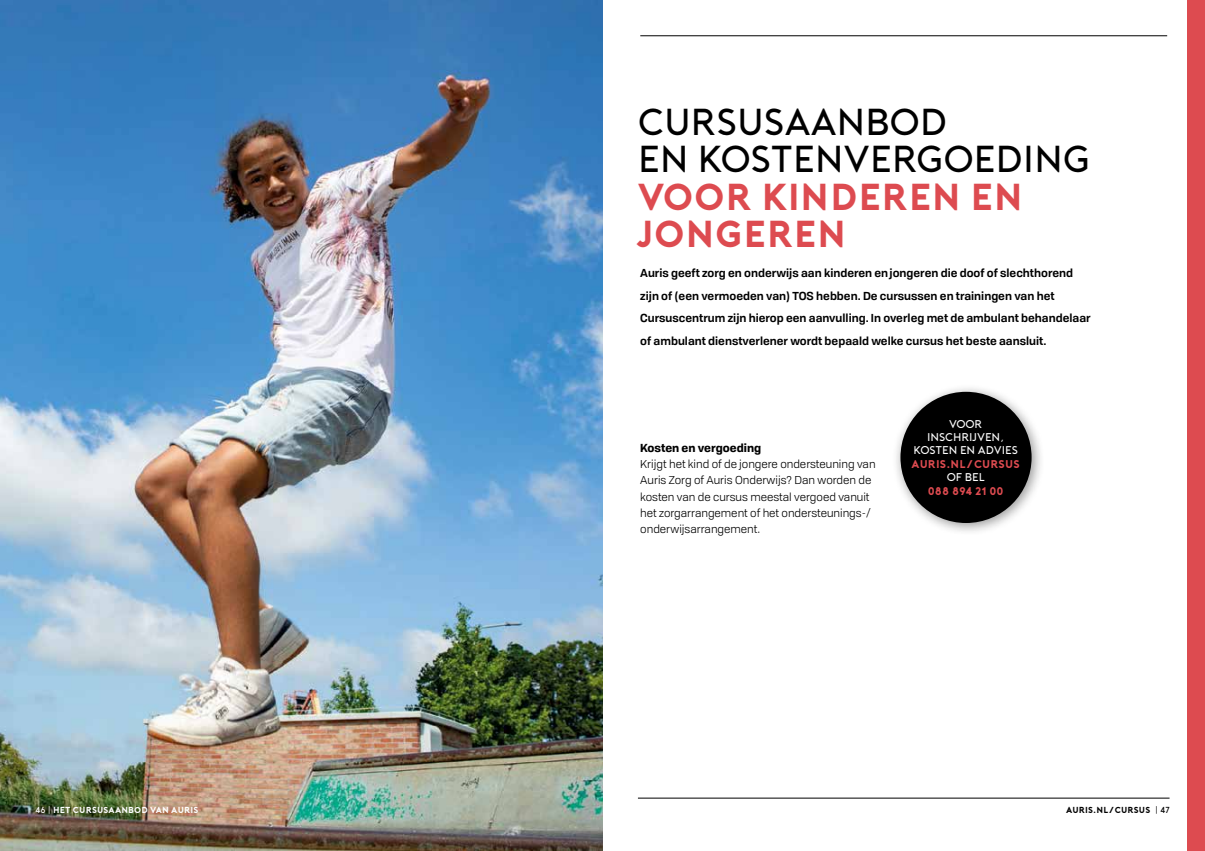
<style>
.page{position:relative;width:1205px;height:851px;background:#fff}
.page>*{position:absolute;margin:0;border:0;box-sizing:border-box;transform-origin:0 0}
.t1{font:300 37.5px/37.5px "Porter";color:#000}
.t2{font:700 37.5px/37.5px "Porter";color:#dd4b50}
.t3{font:600 11.25px/22.5px "Tofino";color:#000}
.t4{font:11.25px/16.2px "Tofino";color:#000}
.t5{font:300 11.25px/13.4px "Porter";color:#fff;text-align:center}
.t6{font:700 11.25px "Porter";color:#dd4b50}
.t7{font:700 11.25px "Tofino";color:#000}
.t8{font:700 8.75px "Porter";color:#fff}
.t9{font:700 8.75px "Porter";color:#000}
.s1{font-weight:300}
</style>
<div class="page">
<img style="left:0;top:0;width:602px;height:850px">
<hr style="left:640px;top:35px;width:527px;height:1px;background:#000">
<hr style="left:638px;top:797px;width:531px;height:1px;background:#000">
<div style="left:1187px;top:0;width:18px;height:850px;background:#dd4b50"></div>
<div style="left:892px;top:383px;width:153px;height:153px;background:#000;opacity:.4"></div>
<div style="left:900px;top:392px;width:131px;height:131px;background:#000;border-radius:50%"></div>
<h1 class="t1" style="left:638px;top:103px;width:454px">CURSUSAANBOD<br>EN KOSTENVERGOEDING</h1>
<h1 class="t2" style="left:638px;top:178px;width:387px">VOOR KINDEREN EN<br>JONGEREN</h1>
<p class="t3" style="left:640px;top:261px;width:452px">Auris geeft zorg en onderwijs aan kinderen en jongeren die doof of slechthorend zijn of (een vermoeden van) TOS hebben. De cursussen en trainingen van het Cursuscentrum zijn hierop een aanvulling. In overleg met de ambulant behandelaar of ambulant dienstverlener wordt bepaald welke cursus het beste aansluit.</p>
<p class="t7" style="left:640px;top:438px;width:122px">Kosten en vergoeding</p>
<p class="t4" style="left:640px;top:455px;width:237px">Krijgt het kind of de jongere ondersteuning van Auris Zorg of Auris Onderwijs? Dan worden de kosten van de cursus meestal vergoed vanuit het zorgarrangement of het ondersteunings-/ onderwijsarrangement.</p>
<p class="t5" style="left:913px;top:417px;width:106px">VOOR<br>INSCHRIJVEN,<br>KOSTEN EN ADVIES</p>
<p class="t6" style="left:911px;top:457px;width:110px">AURIS.NL/CURSUS</p>
<p class="t5" style="left:946px;top:470px;width:40px">OF BEL</p>
<p class="t6" style="left:928px;top:484px;width:78px">088 894 21 00</p>
<p class="t8" style="left:35px;top:805px;width:164px"><span class="s1">46 |</span> HET CURSUSAANBOD VAN AURIS</p>
<p class="t9" style="left:1066px;top:805px;width:105px">AURIS.NL/CURSUS <span class="s1">| 47</span></p>
</div>
